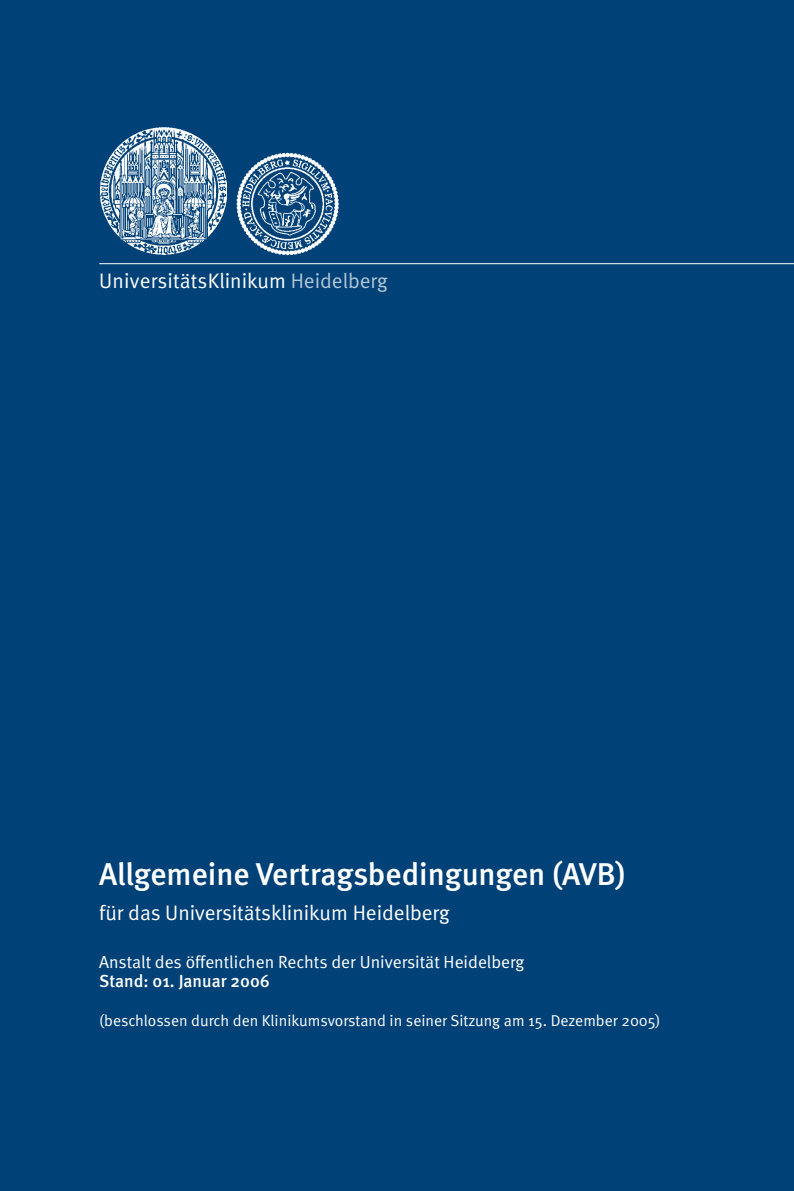
<style>
.page{position:relative;width:794px;height:1191px;background:#004178}
.page>*{position:absolute;margin:0;border:0;box-sizing:border-box;transform-origin:0 0}
.t1{font:500 31.5px "Meta";color:#fff}
.t2{font:21px "Meta Normal";color:#fff}
.t3{font:17.5px "Meta Normal";color:#fff}
.t4{font:500 17.5px "Meta";color:#fff}
.t5{font:15.75px "Meta Normal";color:#fff}
.s1{color:#b3c6d6}
</style>
<div class="page">
<hr style="left:99px;top:263px;width:695px;height:1px;background:#fff">
<img style="left:99px;top:127px;width:240px;height:128px">
<h2 class="t2" style="left:99px;top:268px;width:290px">UniversitätsKlinikum <span class="s1">Heidelberg</span></h2>
<h1 class="t1" style="left:99px;top:856px;width:527px">Allgemeine Vertragsbedingungen (AVB)</h1>
<h2 class="t2" style="left:99px;top:900px;width:352px">für das Universitätsklinikum Heidelberg</h2>
<p class="t3" style="left:99px;top:952px;width:427px">Anstalt des öffentlichen Rechts der Universität Heidelberg</p>
<p class="t4" style="left:99px;top:971px;width:172px">Stand: 01. Januar 2006</p>
<p class="t5" style="left:99px;top:1011px;width:563px">(beschlossen durch den Klinikumsvorstand in seiner Sitzung am 15. Dezember 2005)</p>
</div>
